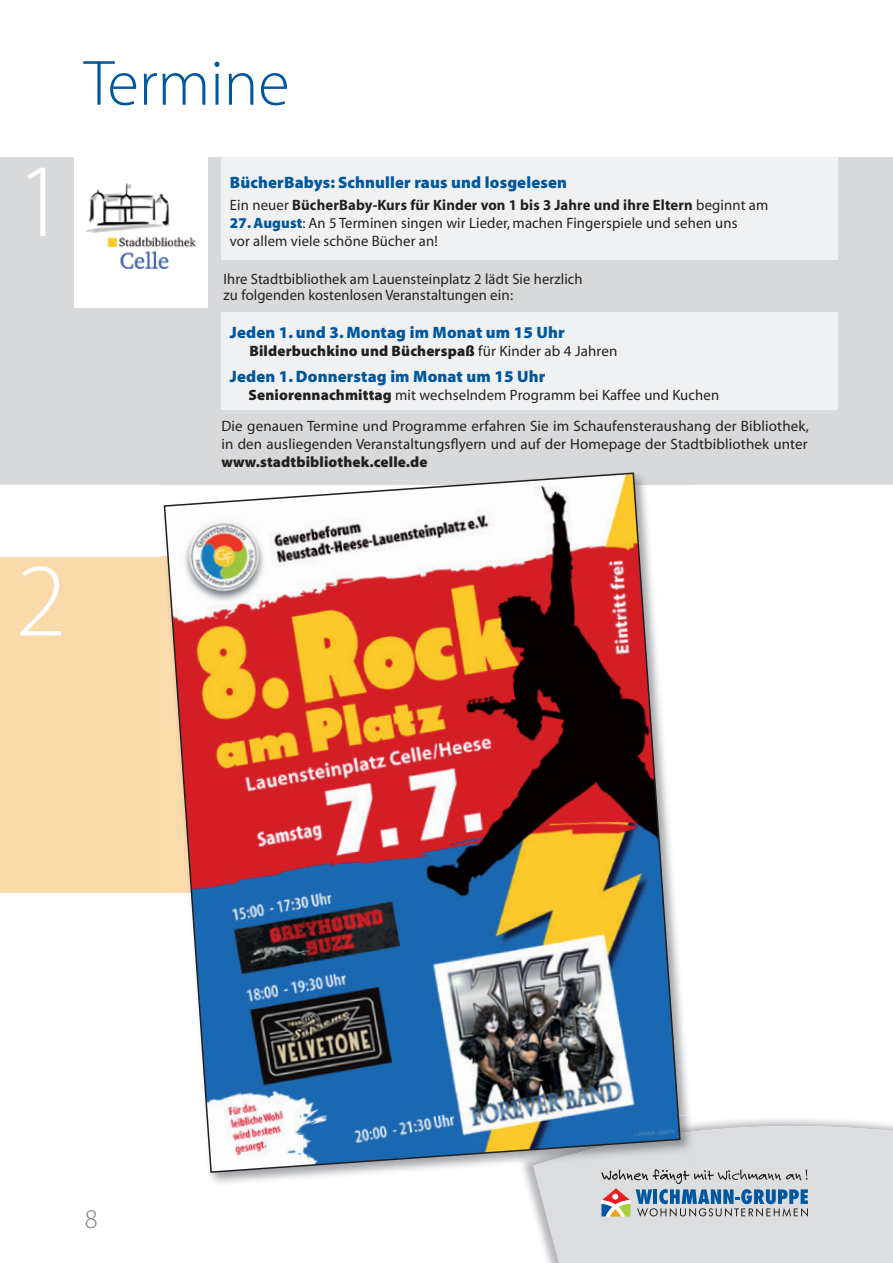
<style>
.page{position:relative;width:893px;height:1263px;background:#fff}
.page>*{position:absolute;margin:0;border:0;box-sizing:border-box;transform-origin:0 0}
.t1{font:105px "Myriad MM 215 600";color:#fff}
.t2{font:64.5px "Myriad MM 215 600";color:#01579f}
.t3{font:27px "Myriad MM 215 600";color:#808285}
.t4{font:16.5px "Myriad MM 830 600";letter-spacing:.01em;color:#01579f}
.t5{font:15px/18px "Myriad MM 400 600";letter-spacing:.01em;color:#231f20}
.t6{font:15px "Myriad MM 830 600";letter-spacing:.01em;color:#231f20}
.t7{font:15px "Myriad MM 700 600";letter-spacing:.01em;color:#231f20}
.s1{font-family:"Myriad MM 400 600"}
.s2{font-family:"Myriad MM 830 600";color:#01579f}
.s3{font-family:"Myriad MM 830 600"}
</style>
<div class="page">
<svg style="left:533px;top:1119px;width:360px;height:144px;background:#dcddde"></svg>
<div style="left:0;top:557px;width:161px;height:335px;background:#fadaab"></div>
<div style="left:0;top:157px;width:893px;height:328px;background:#d8d9db"></div>
<div style="left:74px;top:157px;width:133px;height:151px;background:#fff"></div>
<img style="left:85px;top:183px;width:111px;height:85px">
<div style="left:221px;top:312px;width:617px;height:98px;background:#f0f1f2"></div>
<div style="left:221px;top:157px;width:617px;height:102px;background:#f0f1f2"></div>
<img style="left:161px;top:470px;width:533px;height:87px">
<img style="left:681px;top:1006px;width:8px;height:109px">
<img style="left:524px;top:1115px;width:170px;height:71px">
<img style="left:533px;top:1131px;width:161px;height:55px">
<svg style="left:601px;top:1169px;width:207px;height:47px;background:#a4b0bc"></svg>
<svg style="left:163px;top:472px;width:518px;height:702px"></svg>
<h1 class="t1" style="left:16px;top:150px;width:53px">1</h1>
<h2 class="t2" style="left:84px;top:52px;width:207px">Termine</h2>
<p class="t4" style="left:230px;top:175px;width:338px">BücherBabys: Schnuller raus und losgelesen</p>
<p class="t7" style="left:230px;top:198px;width:540px"><span class="s1">Ein neuer</span> BücherBaby-Kurs für Kinder von 1 bis 3 Jahre und ihre Eltern <span class="s1">beginnt am</span></p>
<p class="t5" style="left:230px;top:215px;width:509px"><span class="s2">27. August</span>: An 5 Terminen singen wir Lieder, machen Fingerspiele und sehen uns vor allem viele schöne Bücher an!</p>
<p class="t5" style="left:224px;top:271px;width:361px;line-height:16.5px">Ihre Stadtbibliothek am Lauensteinplatz 2 lädt Sie herzlich zu folgenden kostenlosen Veranstaltungen ein:</p>
<p class="t4" style="left:230px;top:325px;width:336px">Jeden 1. und 3. Montag im Monat um 15 Uhr</p>
<p class="t6" style="left:249px;top:344px;width:369px">Bilderbuchkino und Bücherspaß <span class="s1">für Kinder ab 4 Jahren</span></p>
<p class="t4" style="left:230px;top:368px;width:317px">Jeden 1. Donnerstag im Monat um 15 Uhr</p>
<p class="t5" style="left:249px;top:386px;width:472px"><span class="s3">Seniorennachmittag</span> mit wechselndem Programm bei Kaffee und Kuchen</p>
<p class="t5" style="left:221px;top:417px;width:589px">Die genauen Termine und Programme erfahren Sie im Schaufensteraushang der Bibliothek, in den ausliegenden Veranstaltungsflyern und auf der Homepage der Stadtbibliothek unter</p>
<p class="t6" style="left:221px;top:454px;width:208px">www.stadtbibliothek.celle.de</p>
<h1 class="t1" style="left:16px;top:550px;width:53px">2</h1>
<h3 class="t3" style="left:85px;top:1206px;width:14px">8</h3>
</div>
